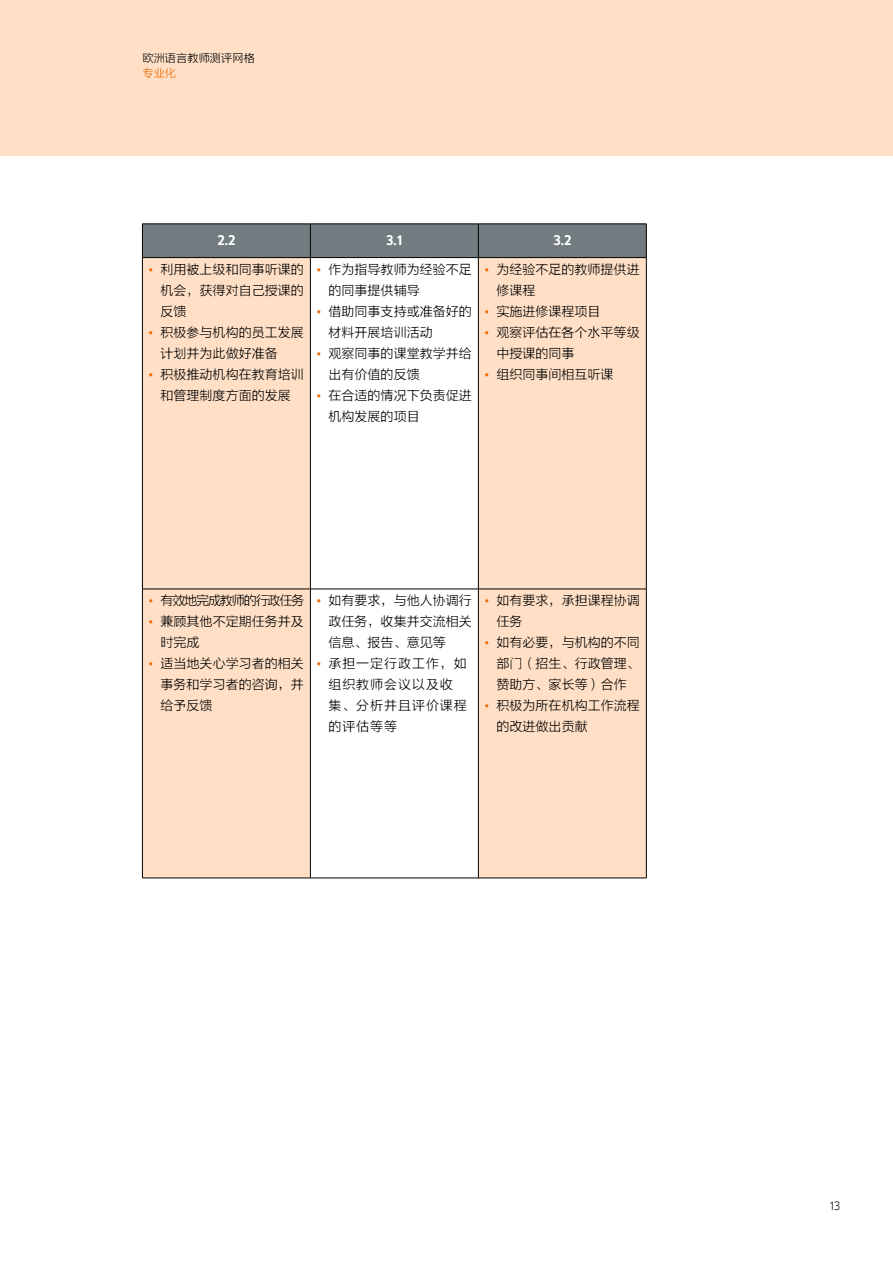
<style>
.page{position:relative;width:893px;height:1263px;background:#fff}
.page>*{position:absolute;margin:0;border:0;box-sizing:border-box;transform-origin:0 0}
.t1{font:13.05px/21px "FZLTXHK";color:#000}
.t2{font:13.05px/21px "FZLTXHK";letter-spacing:.07em;color:#000}
.t3{font:13.05px "FZLTXHK";letter-spacing:-.09em;color:#000}
.t4{font:700 13.05px "Goethe FF Clan";color:#fff}
.t5{font:11.25px "FZLTXHK";color:#000}
.t6{font:11.25px "FZLTXHK";color:#ef6800}
.t7{font:11.25px "Goethe FF Clan";color:#000}
.s1{font-family:"Goethe FF Clan";color:#ef6800}
</style>
<div class="page">
<div style="left:0;top:0;width:893px;height:155px;background:#ffe0c6"></div>
<div style="left:143px;top:225px;width:503px;height:32px;background:#727b80"></div>
<div style="left:143px;top:258px;width:503px;height:620px;background:#ffe0c6"></div>
<svg style="left:311px;top:258px;width:167px;height:620px"></svg>
<hr style="left:142px;top:224px;width:1px;height:33px;background:#000">
<hr style="left:142px;top:258px;width:1px;height:331px;background:#000">
<hr style="left:142px;top:589px;width:1px;height:289px;background:#000">
<hr style="left:310px;top:224px;width:1px;height:33px;background:#000">
<hr style="left:310px;top:258px;width:1px;height:331px;background:#000">
<hr style="left:310px;top:589px;width:1px;height:289px;background:#000">
<hr style="left:478px;top:224px;width:1px;height:33px;background:#000">
<hr style="left:478px;top:258px;width:1px;height:331px;background:#000">
<hr style="left:478px;top:589px;width:1px;height:289px;background:#000">
<hr style="left:646px;top:224px;width:1px;height:33px;background:#000">
<hr style="left:646px;top:258px;width:1px;height:331px;background:#000">
<hr style="left:646px;top:589px;width:1px;height:289px;background:#000">
<hr style="left:142px;top:224px;width:168px;height:1px;background:#000">
<hr style="left:310px;top:224px;width:168px;height:1px;background:#000">
<hr style="left:478px;top:224px;width:168px;height:1px;background:#000">
<hr style="left:142px;top:257px;width:168px;height:1px;background:#000">
<hr style="left:310px;top:257px;width:168px;height:1px;background:#000">
<hr style="left:478px;top:257px;width:168px;height:1px;background:#000">
<hr style="left:142px;top:589px;width:168px;height:1px;background:#000">
<hr style="left:310px;top:589px;width:168px;height:1px;background:#000">
<hr style="left:478px;top:589px;width:168px;height:1px;background:#000">
<hr style="left:142px;top:878px;width:168px;height:1px;background:#000">
<hr style="left:310px;top:878px;width:168px;height:1px;background:#000">
<hr style="left:478px;top:878px;width:168px;height:1px;background:#000">
<p class="t5" style="left:142px;top:52px;width:114px">欧洲语言教师测评网格</p>
<p class="t6" style="left:142px;top:67px;width:35px">专业化</p>
<p class="t4" style="left:217px;top:233px;width:19px">2.2</p>
<p class="t4" style="left:386px;top:233px;width:18px">3.1</p>
<p class="t4" style="left:553px;top:233px;width:19px">3.2</p>
<p class="t1" style="left:160px;top:259px;width:145px;text-align:justify;text-indent:-12px"><span class="s1">•</span> 利用被上级和同事听课的机会，获得对自己授课的反馈</p>
<p class="t1" style="left:160px;top:322px;width:145px;text-indent:-12px"><span class="s1">•</span> 积极参与机构的员工发展计划并为此做好准备</p>
<p class="t1" style="left:148px;top:364px;width:157px;text-align:center"><span class="s1">•</span> 积极推动机构在教育培训和管理制度方面的发展</p>
<p class="t1" style="left:496px;top:259px;width:145px;text-indent:-12px"><span class="s1">•</span> 为经验不足的教师提供进修课程</p>
<p class="t1" style="left:484px;top:301px;width:118px"><span class="s1">•</span> 实施进修课程项目</p>
<p class="t1" style="left:496px;top:322px;width:145px;text-indent:-12px"><span class="s1">•</span> 观察评估在各个水平等级中授课的同事</p>
<p class="t1" style="left:484px;top:364px;width:131px"><span class="s1">•</span> 组织同事间相互听课</p>
<p class="t1" style="left:328px;top:259px;width:145px;text-indent:-12px"><span class="s1">•</span> 作为指导教师为经验不足的同事提供辅导</p>
<p class="t1" style="left:328px;top:301px;width:145px;text-indent:-12px"><span class="s1">•</span> 借助同事支持或准备好的材料开展培训活动</p>
<p class="t1" style="left:328px;top:343px;width:145px;text-indent:-12px"><span class="s1">•</span> 观察同事的课堂教学并给出有价值的反馈</p>
<p class="t1" style="left:328px;top:385px;width:145px;text-indent:-12px"><span class="s1">•</span> 在合适的情况下负责促进机构发展的项目</p>
<p class="t3" style="left:148px;top:593px;width:157px"><span class="s1">•</span> 有效地完成教师的行政任务</p>
<p class="t1" style="left:160px;top:611px;width:145px;text-indent:-12px"><span class="s1">•</span> 兼顾其他不定期任务并及时完成</p>
<p class="t1" style="left:160px;top:653px;width:145px;text-align:justify;text-indent:-12px"><span class="s1">•</span> 适当地关心学习者的相关事务和学习者的咨询，并给予反馈</p>
<p class="t1" style="left:328px;top:590px;width:145px;text-align:justify;text-indent:-12px"><span class="s1">•</span> 如有要求，与他人协调行政任务，收集并交流相关信息、报告、意见等</p>
<p class="t2" style="left:328px;top:653px;width:140px;text-indent:-12px"><span class="s1">•</span> 承担一定行政工作，如组织教师会议以及收集、分析并且评价课程的评估等等</p>
<p class="t1" style="left:496px;top:590px;width:145px;text-indent:-12px"><span class="s1">•</span> 如有要求，承担课程协调任务</p>
<p class="t1" style="left:496px;top:632px;width:145px;text-align:justify;text-indent:-12px"><span class="s1">•</span> 如有必要，与机构的不同部门（招生、行政管理、赞助方、家长等）合作</p>
<p class="t1" style="left:496px;top:695px;width:145px;text-indent:-12px"><span class="s1">•</span> 积极为所在机构工作流程的改进做出贡献</p>
<p class="t7" style="left:829px;top:1199px;width:12px">13</p>
</div>
